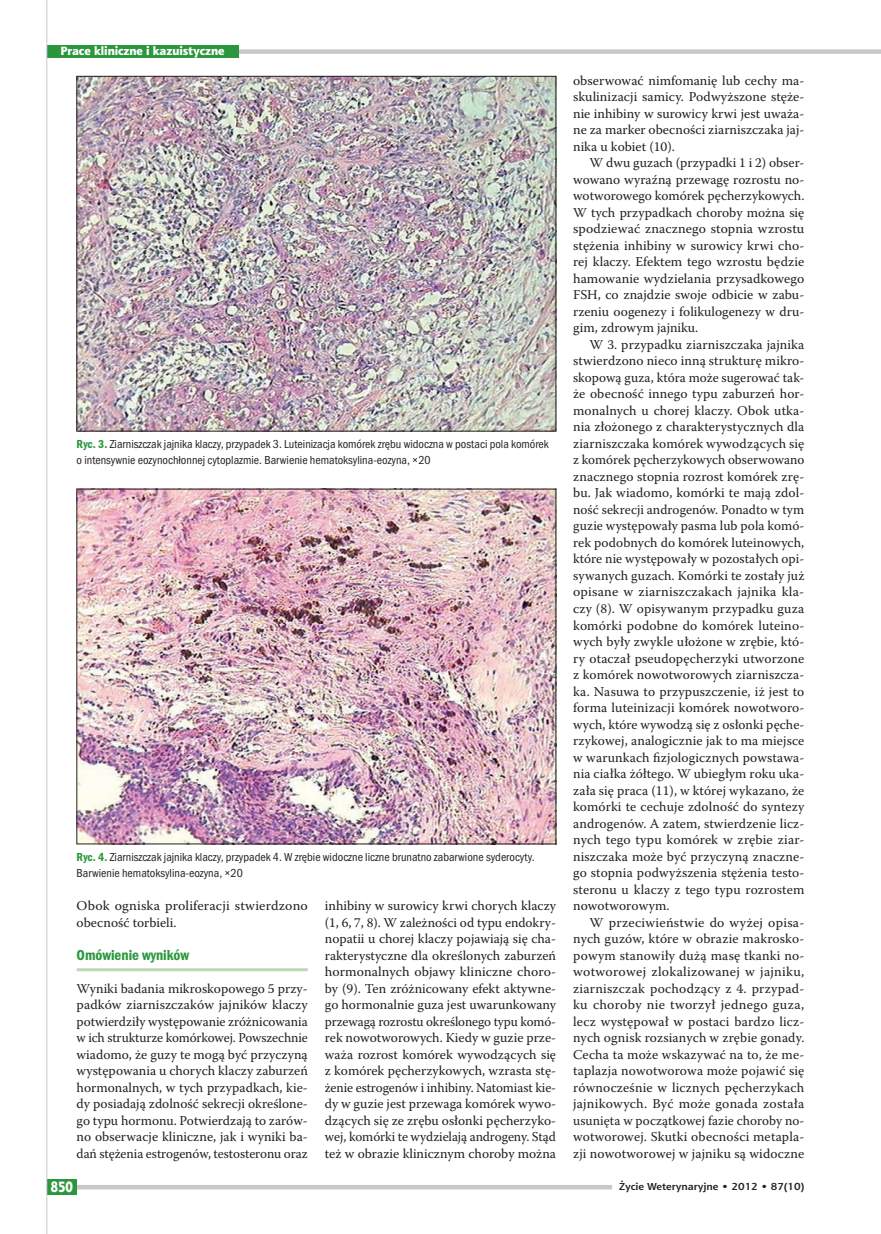
<style>
.page{position:relative;width:881px;height:1234px;background:#fff}
.page>*{position:absolute;margin:0;border:0;box-sizing:border-box;transform-origin:0 0}
.t1{font:15px "Franklin Got Itc TOT Dem Con";color:#2a973d}
.t2{font:15px "Aerton Cnd EFN Black";color:#fff}
.t3{font:13.5px/16.5px "Warnock Pro";letter-spacing:.005em;color:#231f20;text-align:justify}
.t4{font:12px/16.5px "Franklin Got Itc TOT Boo Con";color:#231f20}
.t5{font:12px "Aerton EFN Black";color:#fff}
.t6{font:700 10.2px "Aerton EFN";color:#231f20;scale:1.11 1}
.s1{font-family:"Franklin Got Itc TOT Dem Con";color:#2a973d}
</style>
<div class="page">
<hr style="left:77px;top:968px;width:231px;height:3px;background:#bdd8b7">
<img style="left:79px;top:78px;width:475px;height:351px">
<img style="left:79px;top:491px;width:475px;height:351px">
<div style="left:47px;top:49px;width:833px;height:5px;background:#c7c8ca"></div>
<div style="left:47px;top:45px;width:191px;height:13px;background:#2a973d"></div>
<div style="left:47px;top:1184px;width:565px;height:5px;background:#c7c8ca"></div>
<div style="left:47px;top:1178px;width:30px;height:15px;background:#2a973d"></div>
<hr style="left:46px;top:0;width:1px;height:1233px;background:#c7c8ca">
<p class="t5" style="left:60px;top:43px;width:166px">Prace kliniczne i kazuistyczne</p>
<p class="t4" style="left:77px;top:435px;width:473px"><span class="s1">Ryc. 3.</span> Ziarniszczak jajnika klaczy, przypadek 3. Luteinizacja komórek zrębu widoczna w postaci pola komórek o intensywnie eozynochłonnej cytoplazmie. Barwienie hematoksylina-eozyna, ×20</p>
<p class="t4" style="left:77px;top:848px;width:459px"><span class="s1">Ryc. 4.</span> Ziarniszczak jajnika klaczy, przypadek 4. W zrębie widoczne liczne brunatno zabarwione syderocyty.<br>Barwienie hematoksylina-eozyna, ×20</p>
<p class="t3" style="left:77px;top:897px;width:233px">Obok ogniska proliferacji stwierdzono obecność torbieli.</p>
<p class="t1" style="left:77px;top:945px;width:114px">Omówienie wyników</p>
<p class="t3" style="left:77px;top:979px;width:233px">Wyniki badania mikroskopowego 5 przy&shy;padków ziarniszczaków jajników klaczy potwierdziły występowanie zróżnicowania w ich strukturze komórkowej. Powszechnie wiadomo, że guzy te mogą być przyczyną występowania u chorych klaczy zaburzeń hormonalnych, w tych przypadkach, kie&shy;dy posiadają zdolność sekrecji określone&shy;go typu hormonu. Potwierdzają to zarów&shy;no obserwacje kliniczne, jak i wyniki ba&shy;dań stężenia estrogenów, testosteronu oraz</p>
<p class="t3" style="left:325px;top:897px;width:233px">inhibiny w surowicy krwi chorych klaczy (1, 6, 7, 8). W zależności od typu endokry&shy;nopatii u chorej klaczy pojawiają się cha&shy;rakterystyczne dla określonych zaburzeń hormonalnych objawy kliniczne choro&shy;by (9). Ten zróżnicowany efekt aktywne&shy;go hormonalnie guza jest uwarunkowany przewagą rozrostu określonego typu komó&shy;rek nowotworowych. Kiedy w guzie prze&shy;waża rozrost komórek wywodzących się z komórek pęcherzykowych, wzrasta stę&shy;żenie estrogenów i inhibiny. Natomiast kie&shy;dy w guzie jest przewaga komórek wywo&shy;dzących się ze zrębu osłonki pęcherzyko&shy;wej, komórki te wydzielają androgeny. Stąd też w obrazie klinicznym choroby można</p>
<p class="t3" style="left:573px;top:72px;width:233px">obserwować nimfomanię lub cechy ma&shy;skulinizacji samicy. Podwyższone stęże&shy;nie inhibiny w surowicy krwi jest uważa&shy;ne za marker obecności ziarniszczaka jaj&shy;nika u kobiet (10).</p>
<p class="t3" style="left:573px;top:154px;width:233px;text-indent:16px">W dwu guzach (przypadki 1 i 2) obser&shy;wowano wyraźną przewagę rozrostu no&shy;wotworowego komórek pęcherzykowych.<br>W tych przypadkach choroby można się spodziewać znacznego stopnia wzrostu stężenia inhibiny w surowicy krwi cho&shy;rej klaczy. Efektem tego wzrostu będzie hamowanie wydzielania przysadkowego FSH, co znajdzie swoje odbicie w zabu&shy;rzeniu oogenezy i folikulogenezy w dru&shy;gim, zdrowym jajniku.</p>
<p class="t3" style="left:573px;top:336px;width:233px;text-indent:16px">W 3. przypadku ziarniszczaka jajnika stwierdzono nieco inną strukturę mikro&shy;skopową guza, która może sugerować tak&shy;że obecność innego typu zaburzeń hor&shy;monalnych u chorej klaczy. Obok utka&shy;nia złożonego z charakterystycznych dla ziarniszczaka komórek wywodzących się z komórek pęcherzykowych obserwowano znacznego stopnia rozrost komórek zrę&shy;bu. Jak wiadomo, komórki te mają zdol&shy;ność sekrecji androgenów. Ponadto w tym guzie występowały pasma lub pola komó&shy;rek podobnych do komórek luteinowych, które nie występowały w pozostałych opi&shy;sywanych guzach. Komórki te zostały już opisane w ziarniszczakach jajnika kla&shy;czy (8). W opisywanym przypadku guza komórki podobne do komórek luteino&shy;wych były zwykle ułożone w zrębie, któ&shy;ry otaczał pseudopęcherzyki utworzone z komórek nowotworowych ziarniszcza&shy;ka. Nasuwa to przypuszczenie, iż jest to forma luteinizacji komórek nowotworo&shy;wych, które wywodzą się z osłonki pęche&shy;rzykowej, analogicznie jak to ma miejsce w warunkach fizjologicznych powstawa&shy;nia ciałka żółtego. W ubiegłym roku uka&shy;zała się praca (11), w której wykazano, że komórki te cechuje zdolność do syntezy androgenów. A zatem, stwierdzenie licz&shy;nych tego typu komórek w zrębie ziar&shy;niszczaka może być przyczyną znaczne&shy;go stopnia podwyższenia stężenia testo&shy;steronu u klaczy z tego typu rozrostem nowotworowym.</p>
<p class="t3" style="left:573px;top:913px;width:233px;text-indent:16px">W przeciwieństwie do wyżej opisa&shy;nych guzów, które w obrazie makrosko&shy;powym stanowiły dużą masę tkanki no&shy;wotworowej zlokalizowanej w jajniku, ziarniszczak pochodzący z 4. przypad&shy;ku choroby nie tworzył jednego guza, lecz występował w postaci bardzo licz&shy;nych ognisk rozsianych w zrębie gonady.<br>Cecha ta może wskazywać na to, że me&shy;taplazja nowotworowa może pojawić się równocześnie w licznych pęcherzykach jajnikowych. Być może gonada została usunięta w początkowej fazie choroby no&shy;wotworowej. Skutki obecności metapla&shy;zji nowotworowej w jajniku są widoczne</p>
<p class="t2" style="left:51px;top:1177px;width:23px">850</p>
<p class="t6" style="left:619px;top:1180px;width:168px">Życie Weterynaryjne • 2012 • 87(10)</p>
</div>
